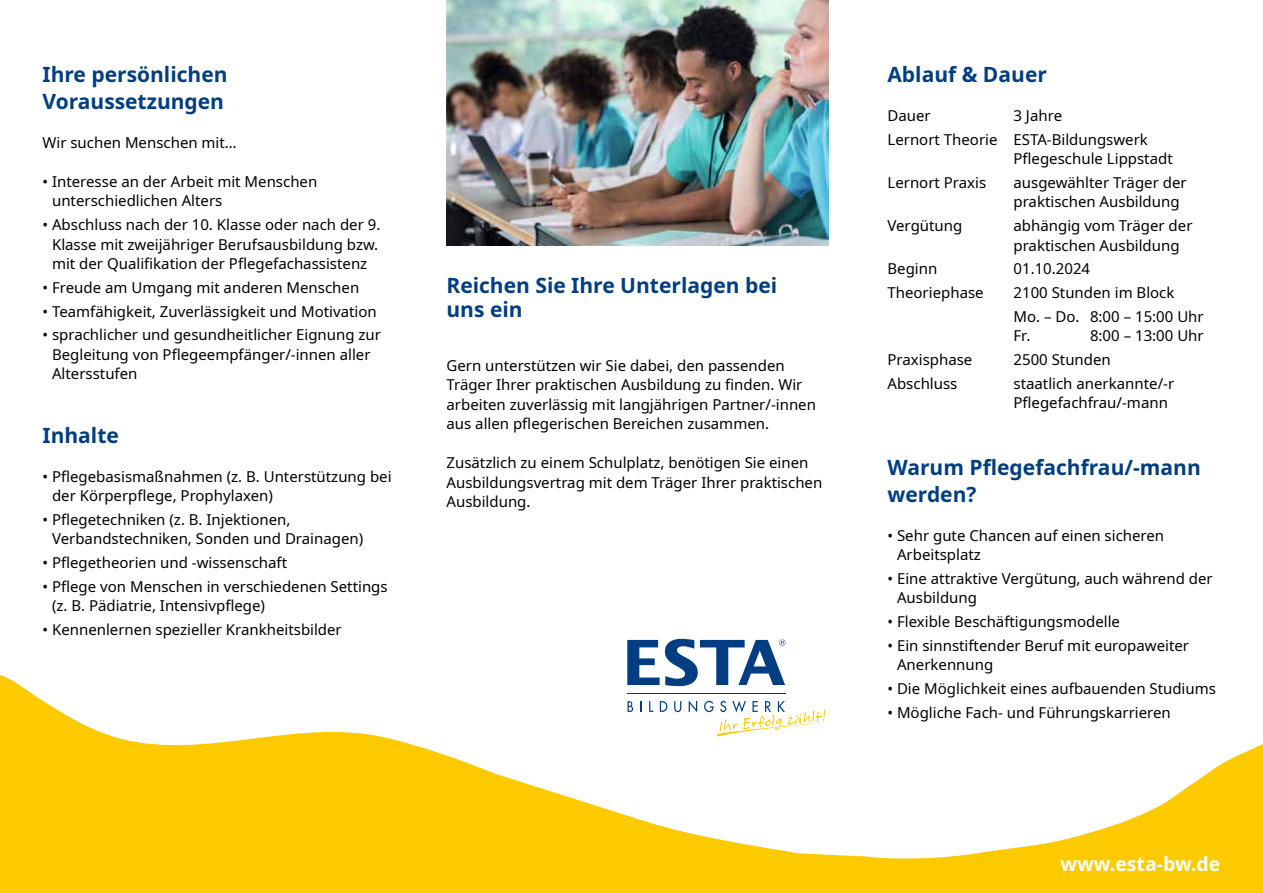
<style>
.page{position:relative;width:1263px;height:893px;background:#fff}
.page>*{position:absolute;margin:0;border:0;box-sizing:border-box;transform-origin:0 0}
.t1{font:700 21px/27px "Noto Sans";color:#003e81}
.t2{font:700 19.5px "Noto Sans";color:#fff}
.t3{font:15px/19.5px "Noto Sans";color:#000}
</style>
<div class="page">
<svg style="left:0;top:675px;width:1263px;height:218px"></svg>
<img style="left:446px;top:0;width:383px;height:245px">
<svg style="left:627px;top:701px;width:6px;height:11px"></svg>
<svg style="left:649px;top:701px;width:4px;height:11px"></svg>
<svg style="left:660px;top:701px;width:7px;height:11px"></svg>
<svg style="left:674px;top:701px;width:7px;height:11px"></svg>
<svg style="left:689px;top:700px;width:8px;height:12px"></svg>
<svg style="left:627px;top:639px;width:158px;height:47px"></svg>
<svg style="left:704px;top:701px;width:123px;height:35px"></svg>
<hr style="left:627px;top:693px;width:158px;height:1px;background:#003e81">
<h1 class="t1" style="left:43px;top:61px;width:187px">Ihre persönlichen<br>Voraussetzungen</h1>
<p class="t3" style="left:43px;top:133px;width:196px">Wir suchen Menschen mit…</p>
<p class="t3" style="left:52px;top:172px;width:267px;text-indent:-10px">• Interesse an der Arbeit mit Menschen unterschiedlichen Alters</p>
<p class="t3" style="left:43px;top:215px;width:339px;text-align:center">• Abschluss nach der 10. Klasse oder nach der 9.<br>Klasse mit zweijähriger Berufsausbildung bzw. mit der Qualifikation der Pflegefachassistenz</p>
<p class="t3" style="left:43px;top:278px;width:318px">• Freude am Umgang mit anderen Menschen</p>
<p class="t3" style="left:43px;top:302px;width:336px">• Teamfähigkeit, Zuverlässigkeit und Motivation</p>
<p class="t3" style="left:52px;top:326px;width:330px;text-indent:-10px">• sprachlicher und gesundheitlicher Eignung zur<br>Begleitung von Pflegeempfänger/-innen aller<br>Altersstufen</p>
<h1 class="t1" style="left:43px;top:422px;width:78px">Inhalte</h1>
<p class="t3" style="left:52px;top:467px;width:341px;text-indent:-10px">• Pflegebasismaßnahmen (z. B. Unterstützung bei der Körperpflege, Prophylaxen)</p>
<p class="t3" style="left:52px;top:510px;width:313px;text-indent:-10px">• Pflegetechniken (z. B. Injektionen,<br>Verbandstechniken, Sonden und Drainagen)</p>
<p class="t3" style="left:43px;top:553px;width:246px">• Pflegetheorien und -wissenschaft</p>
<p class="t3" style="left:52px;top:577px;width:337px;text-indent:-10px">• Pflege von Menschen in verschiedenen Settings (z. B. Pädiatrie, Intensivpflege)</p>
<p class="t3" style="left:43px;top:620px;width:301px">• Kennenlernen spezieller Krankheitsbilder</p>
<h1 class="t1" style="left:446px;top:273px;width:332px;line-height:24px">Reichen Sie Ihre Unterlagen bei uns ein</h1>
<p class="t3" style="left:446px;top:356px;width:371px">Gern unterstützen wir Sie dabei, den passenden Träger Ihrer praktischen Ausbildung zu finden. Wir arbeiten zuverlässig mit langjährigen Partner/-innen aus allen pflegerischen Bereichen zusammen.</p>
<p class="t3" style="left:446px;top:453px;width:377px">Zusätzlich zu einem Schulplatz, benötigen Sie einen<br>Ausbildungsvertrag mit dem Träger Ihrer praktischen<br>Ausbildung.</p>
<h1 class="t1" style="left:887px;top:61px;width:161px">Ablauf &amp; Dauer</h1>
<p class="t3" style="left:887px;top:106px;width:45px">Dauer</p>
<p class="t3" style="left:887px;top:104px;width:262px;line-height:23.7px;text-indent:126px">3 Jahre<br>Lernort Theorie ESTA-Bildungswerk</p>
<p class="t3" style="left:1013px;top:149px;width:161px">Pflegeschule Lippstadt</p>
<p class="t3" style="left:887px;top:173px;width:100px">Lernort Praxis</p>
<p class="t3" style="left:1013px;top:173px;width:175px">ausgewählter Träger der praktischen Ausbildung</p>
<p class="t3" style="left:887px;top:216px;width:76px">Vergütung</p>
<p class="t3" style="left:1013px;top:216px;width:180px">abhängig vom Träger der praktischen Ausbildung</p>
<p class="t3" style="left:887px;top:260px;width:51px">Beginn</p>
<p class="t3" style="left:1013px;top:260px;width:78px">01.10.2024</p>
<p class="t3" style="left:887px;top:283px;width:98px">Theoriephase</p>
<p class="t3" style="left:1013px;top:281px;width:192px;line-height:23.7px">2100 Stunden im Block<br>Mo. – Do. 8:00 – 15:00 Uhr</p>
<p class="t3" style="left:1013px;top:327px;width:19px">Fr.</p>
<p class="t3" style="left:1090px;top:327px;width:115px">8:00 – 13:00 Uhr</p>
<p class="t3" style="left:887px;top:350px;width:86px">Praxisphase</p>
<p class="t3" style="left:1013px;top:350px;width:99px">2500 Stunden</p>
<p class="t3" style="left:887px;top:374px;width:71px">Abschluss</p>
<p class="t3" style="left:1013px;top:374px;width:162px">staatlich anerkannte/-r<br>Pflegefachfrau/-mann</p>
<h1 class="t1" style="left:887px;top:454px;width:315px">Warum Pflegefachfrau/-mann werden?</h1>
<p class="t3" style="left:897px;top:526px;width:269px;text-indent:-10px">• Sehr gute Chancen auf einen sicheren<br>Arbeitsplatz</p>
<p class="t3" style="left:897px;top:569px;width:317px;text-indent:-10px">• Eine attraktive Vergütung, auch während der<br>Ausbildung</p>
<p class="t3" style="left:887px;top:612px;width:234px">• Flexible Beschäftigungsmodelle</p>
<p class="t3" style="left:897px;top:636px;width:294px;text-indent:-10px">• Ein sinnstiftender Beruf mit europaweiter<br>Anerkennung</p>
<p class="t3" style="left:887px;top:679px;width:330px">• Die Möglichkeit eines aufbauenden Studiums</p>
<p class="t3" style="left:887px;top:703px;width:285px">• Mögliche Fach- und Führungskarrieren</p>
<h2 class="t2" style="left:1060px;top:851px;width:161px">www.esta-bw.de</h2>
</div>
